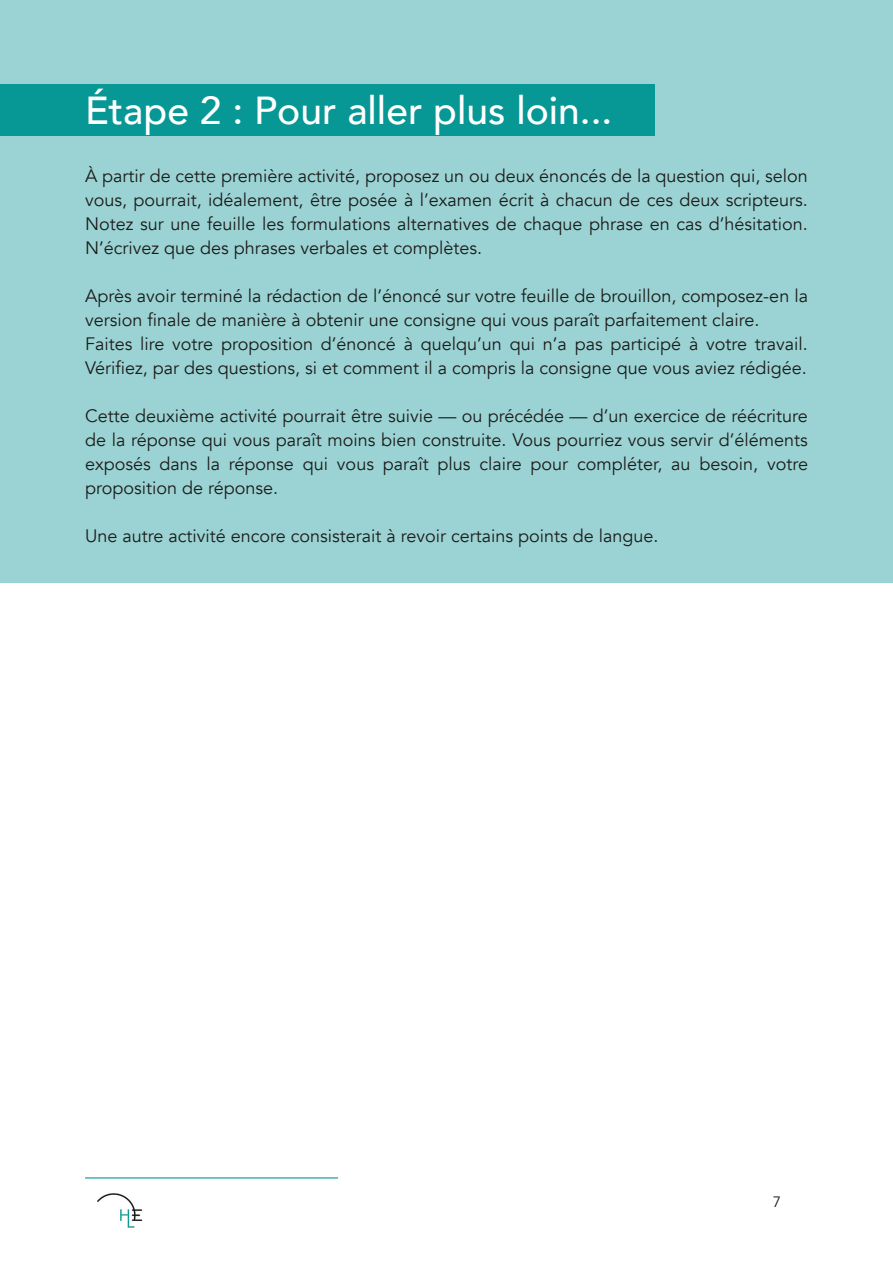
<style>
.page{position:relative;width:893px;height:1263px;background:#fff}
.page>*{position:absolute;margin:0;border:0;box-sizing:border-box;transform-origin:0 0}
.t1{font:500 39px "Avenir";color:#fff}
.t2{font:18px/24px "Avenir";color:#1d1d1b;text-align:justify}
.t3{font:15px "Avenir";color:#1d1d1b}
</style>
<div class="page">
<img style="left:97px;top:1193px;width:46px;height:35px">
<hr style="left:85px;top:1177px;width:253px;height:1px;background:#079795">
<div style="left:0;top:0;width:893px;height:583px;background:#9bd3d4"></div>
<div style="left:0;top:85px;width:655px;height:51px;background:#079795"></div>
<p class="t1" style="left:85px;top:77px;width:529px">Étape 2 : Pour aller plus loin...</p>
<p class="t2" style="left:85px;top:164px;width:724px">À partir de cette première activité, proposez un ou deux énoncés de la question qui, selon vous, pourrait, idéalement, être posée à l’examen écrit à chacun de ces deux scripteurs.<br>Notez sur une feuille les formulations alternatives de chaque phrase en cas d’hésitation.<br>N’écrivez que des phrases verbales et complètes.</p>
<p class="t2" style="left:85px;top:284px;width:724px">Après avoir terminé la rédaction de l’énoncé sur votre feuille de brouillon, composez-en la version finale de manière à obtenir une consigne qui vous paraît parfaitement claire.</p>
<p class="t2" style="left:85px;top:332px;width:724px">Faites lire votre proposition d’énoncé à quelqu’un qui n’a pas participé à votre travail.<br>Vérifiez, par des questions, si et comment il a compris la consigne que vous aviez rédigée.</p>
<p class="t2" style="left:85px;top:404px;width:724px">Cette deuxième activité pourrait être suivie — ou précédée — d’un exercice de réécriture de la réponse qui vous paraît moins bien construite. Vous pourriez vous servir d’éléments exposés dans la réponse qui vous paraît plus claire pour compléter, au besoin, votre proposition de réponse.</p>
<p class="t2" style="left:85px;top:524px;width:575px">Une autre activité encore consisterait à revoir certains points de langue.</p>
<p class="t3" style="left:773px;top:1192px;width:10px">7</p>
</div>
